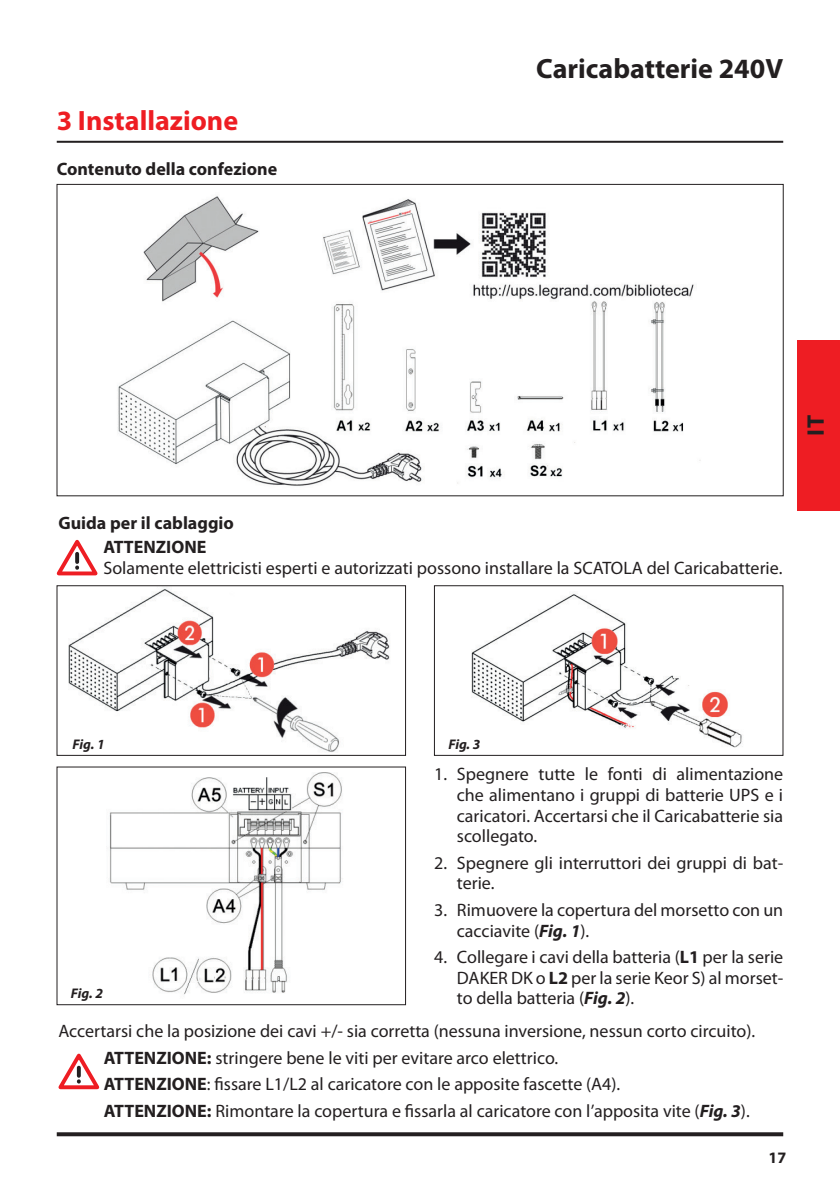
<style>
.page{position:relative;width:840px;height:1191px;background:#fff}
.page>*{position:absolute;margin:0;border:0;box-sizing:border-box;transform-origin:0 0}
.t1{font:700 28px "Myriad Pro";color:#231f20}
.t2{font:700 28px "Myriad Pro";color:#ee1d23}
.t3{font:700 24px "Myriad Pro";color:#231f20}
.t4{font:18px/20.6px "Myriad Pro";color:#231f20}
.t5{font:700 18px "Myriad Pro";color:#231f20}
.t6{font:700 16px "Myriad Pro";color:#231f20}
.t7{font:italic 700 14px "Myriad Pro";letter-spacing:-.005em;color:#231f20}
.s1{font-weight:700;font-style:italic}
.s2{font-weight:700}
</style>
<div class="page">
<hr style="left:57px;top:141px;width:725px;height:2px;background:#231f20">
<svg style="left:57px;top:1132px;width:725px;height:4px;background:#322e2f"></svg>
<div style="left:797px;top:340px;width:42px;height:170px;background:#ee1d23"></div>
<img style="left:117px;top:196px;width:584px;height:290px">
<svg style="left:56px;top:539px;width:42px;height:37px"></svg>
<img style="left:69px;top:587px;width:321px;height:165px">
<div style="left:57px;top:585px;width:348px;height:170px;border:1px solid #231f20"></div>
<img style="left:471px;top:594px;width:271px;height:154px">
<div style="left:434px;top:585px;width:348px;height:170px;border:1px solid #231f20"></div>
<img style="left:109px;top:772px;width:233px;height:223px">
<svg style="left:58px;top:1053px;width:42px;height:37px"></svg>
<h1 class="t2" style="left:57px;top:103px;width:183px">3 Installazione</h1>
<p class="t5" style="left:57px;top:157px;width:222px">Contenuto della confezione</p>
<h1 class="t1" style="left:536px;top:50px;width:248px">Caricabatterie 240V</h1>
<h2 class="t3" style="left:799px;top:435px;width:22px;rotate:-90deg">IT</h2>
<p class="t5" style="left:58px;top:511px;width:177px">Guida per il cablaggio</p>
<p class="t5" style="left:103px;top:535px;width:104px">ATTENZIONE</p>
<p class="t4" style="left:103px;top:557px;width:680px">Solamente elettricisti esperti e autorizzati possono installare la SCATOLA del Caricabatterie.</p>
<p class="t7" style="left:73px;top:735px;width:34px">Fig. 1</p>
<p class="t7" style="left:448px;top:735px;width:34px">Fig. 3</p>
<p class="t7" style="left:71px;top:984px;width:34px">Fig. 2</p>
<p class="t4" style="left:456px;top:763px;width:327px;text-align:justify;text-indent:-23px">1. Spegnere tutte le fonti di alimentazione che alimentano i gruppi di batterie UPS e i caricatori. Accertarsi che il Caricabatterie sia scollegato.</p>
<p class="t4" style="left:456px;top:852px;width:327px;text-indent:-23px">2. Spegnere gli interruttori dei gruppi di bat&shy;terie.</p>
<p class="t4" style="left:456px;top:899px;width:328px;text-indent:-23px">3. Rimuovere la copertura del morsetto con un cacciavite (<span class="s1">Fig. 1</span>).</p>
<p class="t4" style="left:456px;top:946px;width:327px;text-align:justify;text-indent:-23px">4. Collegare i cavi della batteria (<span class="s2">L1</span> per la serie DAKER DK o <span class="s2">L2</span> per la serie Keor S) al morset&shy;to della batteria (<span class="s1">Fig. 2</span>).</p>
<p class="t4" style="left:104px;top:1017px;width:652px;line-height:26.4px;text-indent:-45px">Accertarsi che la posizione dei cavi +/- sia corretta (nessuna inversione, nessun corto circuito).<br><span class="s2">ATTENZIONE:</span> stringere bene le viti per evitare arco elettrico.<br><span class="s2">ATTENZIONE</span>: fissare L1/L2 al caricatore con le apposite fascette (A4).<br><span class="s2">ATTENZIONE:</span> Rimontare la copertura e fissarla al caricatore con l’apposita vite (<span class="s1">Fig. 3</span>).</p>
<p class="t6" style="left:768px;top:1146px;width:19px">17</p>
</div>
